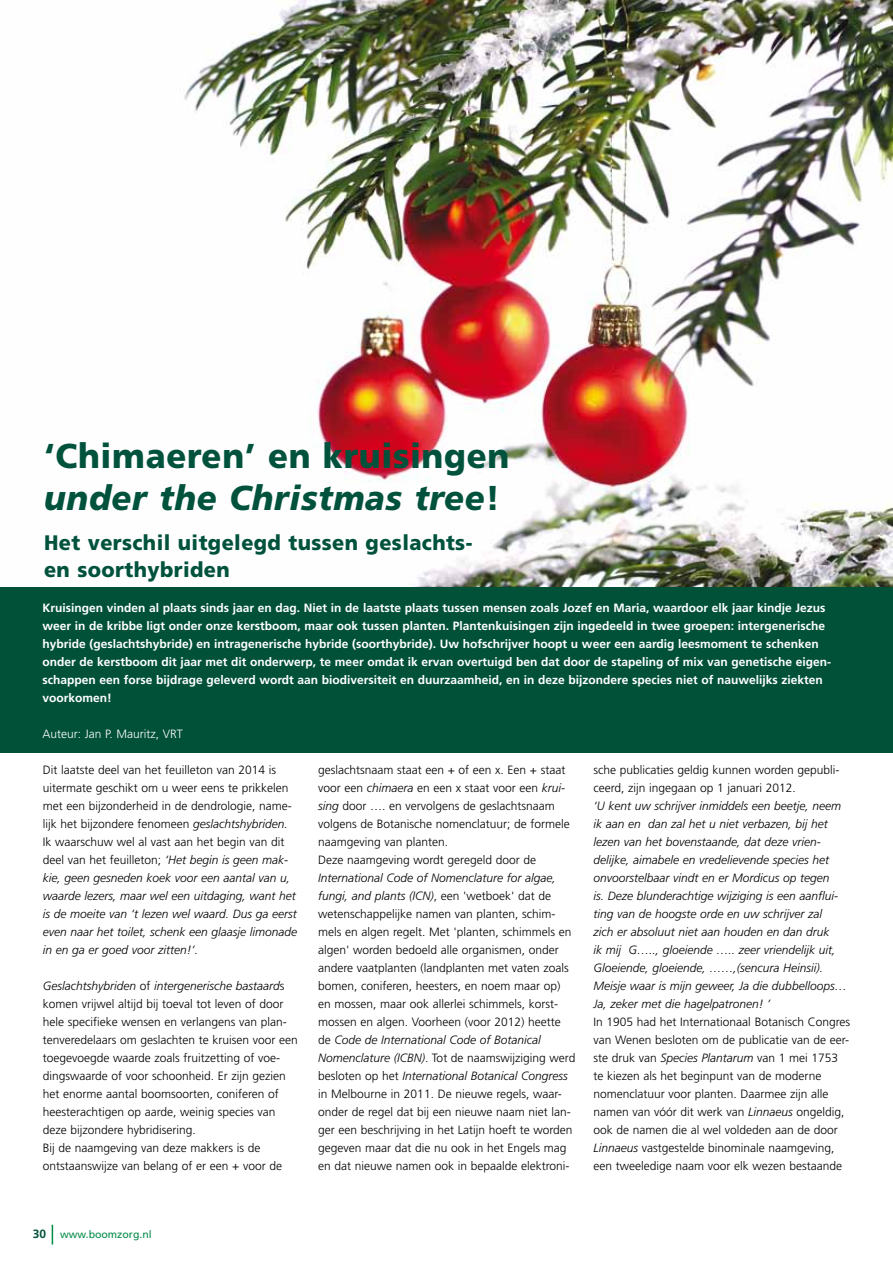
<style>
.page{position:relative;width:893px;height:1263px;background:#fff}
.page>*{position:absolute;margin:0;border:0;box-sizing:border-box;transform-origin:0 0}
.t1{font:900 34.5px/42px "Frutiger";letter-spacing:.02em;color:#00523c;scale:.95 1}
.t2{font:900 21px/27px "Frutiger";letter-spacing:.02em;color:#00523c;scale:.95 1}
.t3{font:300 12px/18px "Frutiger";color:#000}
.t4{font:italic 300 12px/18px "Frutiger";color:#000}
.t5{font:700 12px/18px "Frutiger";color:#fff}
.t6{font:300 12px "Frutiger";color:#fff}
.t7{font:10.5px "Frutiger";color:#008b45}
.s1{font-style:italic}
.s2{font-style:normal}
.s3{font-weight:700;font-size:12px;color:#00523c}
</style>
<div class="page">
<svg style="left:52px;top:1225px;width:1px;height:19px"></svg>
<img style="left:184px;top:0;width:709px;height:587px">
<div style="left:0;top:587px;width:893px;height:166px;background:#005138"></div>
<hr style="left:892px;top:0;width:1px;height:171px;background:#fecc00">
<h1 class="t1" style="left:44px;top:434px;width:491px">‘Chimaeren’ en kruisingen <span class="s1">under the Christmas tree</span>!</h1>
<h2 class="t2" style="left:44px;top:529px;width:452px">Het verschil uitgelegd tussen geslachts&shy;en soorthybriden</h2>
<p class="t5" style="left:43px;top:599px;width:790px">Kruisingen vinden al plaats sinds jaar en dag. Niet in de laatste plaats tussen mensen zoals Jozef en Maria, waardoor elk jaar kindje Jezus weer in de kribbe ligt onder onze kerstboom, maar ook tussen planten. Plantenkuisingen zijn ingedeeld in twee groepen: intergenerische hybride (geslachtshybride) en intragenerische hybride (soorthybride). Uw hofschrijver hoopt u weer een aardig leesmoment te schenken onder de kerstboom dit jaar met dit onderwerp, te meer omdat ik ervan overtuigd ben dat door de stapeling of mix van genetische eigen&shy;schappen een forse bijdrage geleverd wordt aan biodiversiteit en duurzaamheid, en in deze bijzondere species niet of nauwelijks ziekten voorkomen!</p>
<p class="t6" style="left:43px;top:727px;width:142px">Auteur: Jan P. Mauritz, VRT</p>
<p class="t4" style="left:43px;top:761px;width:256px"><span class="s2">Dit laatste deel van het feuilleton van 2014 is uitermate geschikt om u weer eens te prikkelen met een bijzonderheid in de dendrologie, name&shy;lijk het bijzondere fenomeen</span> geslachtshybriden.<br><span class="s2">Ik waarschuw wel al vast aan het begin van dit deel van het feuilleton;</span> ‘Het begin is geen mak&shy;kie, geen gesneden koek voor een aantal van u, waarde lezers, maar wel een uitdaging, want het is de moeite van ‘t lezen wel waard. Dus ga eerst even naar het toilet, schenk een glaasje limonade in en ga er goed voor zitten!’.</p>
<p class="t3" style="left:43px;top:977px;width:257px"><span class="s1">Geslachtshybriden</span> of <span class="s1">intergenerische bastaard</span>s komen vrijwel altijd bij toeval tot leven of door hele specifieke wensen en verlangens van plan&shy;tenveredelaars om geslachten te kruisen voor een toegevoegde waarde zoals fruitzetting of voe&shy;dingswaarde of voor schoonheid. Er zijn gezien het enorme aantal boomsoorten, coniferen of heesterachtigen op aarde, weinig species van deze bijzondere hybridisering.<br>Bij de naamgeving van deze makkers is de ontstaanswijze van belang of er een + voor de</p>
<p class="t3" style="left:318px;top:761px;width:253px">geslachtsnaam staat een + of een x. Een + staat voor een <span class="s1">chimaera</span> en een x staat voor een <span class="s1">krui&shy;sing</span> door …. en vervolgens de geslachtsnaam volgens de Botanische nomenclatuur; de formele naamgeving van planten.<br>Deze naamgeving wordt geregeld door de</p>
<p class="t3" style="left:318px;top:869px;width:259px"><span class="s1">International Code of Nomenclature for algae, fungi, and plants (ICN)</span>, een 'wetboek' dat de wetenschappelijke namen van planten, schim&shy;mels en algen regelt. Met 'planten, schimmels en algen' worden bedoeld alle organismen, onder andere vaatplanten (landplanten met vaten zoals bomen, coniferen, heesters, en noem maar op) en mossen, maar ook allerlei schimmels, korst&shy;mossen en algen. Voorheen (voor 2012) heette de <span class="s1">Code de International Code of Botanical Nomenclature (ICBN)</span>. Tot de naamswijziging werd besloten op het <span class="s1">International Botanical Congress </span>in Melbourne in 2011. De nieuwe regels, waar&shy;onder de regel dat bij een nieuwe naam niet lan&shy;ger een beschrijving in het Latijn hoeft te worden gegeven maar dat die nu ook in het Engels mag en dat nieuwe namen ook in bepaalde elektroni-</p>
<p class="t3" style="left:593px;top:761px;width:248px">sche publicaties geldig kunnen worden gepubli&shy;ceerd, zijn ingegaan op 1 januari 2012.</p>
<p class="t4" style="left:593px;top:797px;width:255px">‘U kent uw schrijver inmiddels een beetje, neem ik aan en dan zal het u niet verbazen, bij het lezen van het bovenstaande, dat deze vrien&shy;delijke, aimabele en vredelievende species het onvoorstelbaar vindt en er Mordicus op tegen<br>is. Deze blunderachtige wijziging is een aanflui&shy;ting van de hoogste orde en uw schrijver zal<br>zich er absoluut niet aan houden en dan druk<br>ik mij G….., gloeiende ….. zeer vriendelijk uit, Gloeiende, gloeiende, ……,(sencura Heinsii).<br>Meisje waar is mijn geweer, Ja die dubbelloops… Ja, zeker met die hagelpatronen! ’</p>
<p class="t3" style="left:593px;top:1013px;width:258px">In 1905 had het Internationaal Botanisch Congres van Wenen besloten om de publicatie van de eer&shy;ste druk van <span class="s1">Species Plantarum</span> van 1 mei 1753 te kiezen als het beginpunt van de moderne nomenclatuur voor planten. Daarmee zijn alle namen van vóór dit werk van <span class="s1">Linnaeus</span> ongeldig, ook de namen die al wel voldeden aan de door <span class="s1">Linnaeus</span> vastgestelde binominale naamgeving, een tweeledige naam voor elk wezen bestaande</p>
<p class="t7" style="left:33px;top:1228px;width:120px"><span class="s3">30</span> www.boomzorg.nl</p>
</div>
